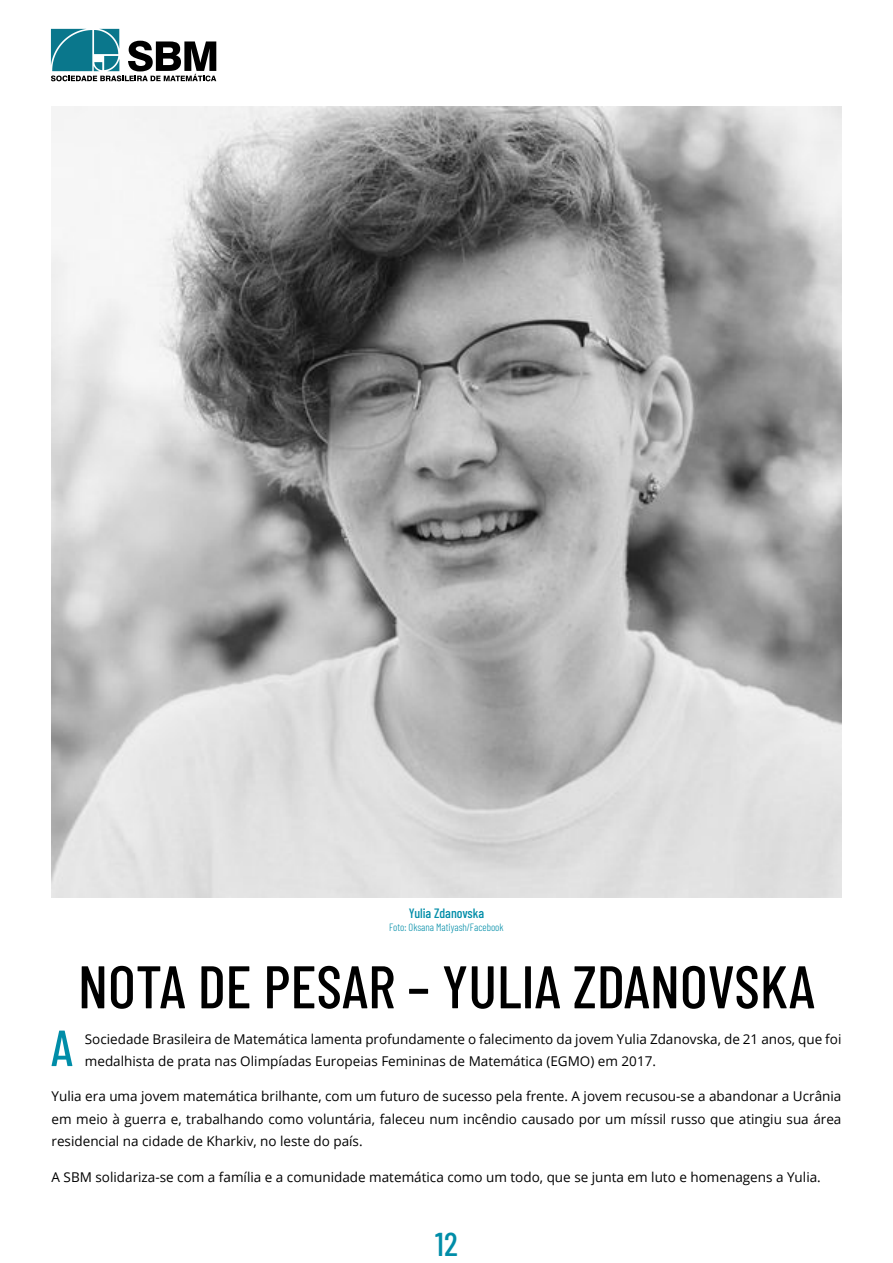
<style>
.page{position:relative;width:893px;height:1263px;background:#fff}
.page>*{position:absolute;margin:0;border:0;box-sizing:border-box;transform-origin:0 0}
.t1{font:500 60px "Barlow Condensed";color:#000}
.t2{font:500 50.7px "Barlow Condensed";color:#008da8}
.t3{font:500 33px "Barlow Condensed";color:#008da8}
.t4{font:13.5px/22.5px "Open Sans";color:#000}
.t5{font:500 13.5px "Barlow Condensed";color:#008da8}
.t6{font:300 10.5px "Barlow Condensed";color:#008da8}
</style>
<div class="page">
<img style="left:51px;top:106px;width:791px;height:791px">
<svg style="left:51px;top:29px;width:165px;height:52px"></svg>
<p class="t5" style="left:409px;top:904px;width:77px">Yulia Zdanovska</p>
<p class="t6" style="left:389px;top:919px;width:116px">Foto: Oksana Matiyash/Facebook</p>
<h1 class="t1" style="left:78px;top:944px;width:738px">NOTA DE PESAR – YULIA ZDANOVSKA</h1>
<h2 class="t2" style="left:51px;top:1012px;width:24px">A</h2>
<p class="t4" style="left:85px;top:1027px;width:758px">Sociedade Brasileira de Matemática lamenta profundamente o falecimento da jovem Yulia Zdanovska, de 21 anos, que foi medalhista de prata nas Olimpíadas Europeias Femininas de Matemática (EGMO) em 2017.</p>
<p class="t4" style="left:52px;top:1085px;width:791px;text-align:justify">Yulia era uma jovem matemática brilhante, com um futuro de sucesso pela frente. A jovem recusou-se a abandonar a Ucrânia em meio à guerra e, trabalhando como voluntária, faleceu num incêndio causado por um míssil russo que atingiu sua área residencial na cidade de Kharkiv, no leste do país.</p>
<p class="t4" style="left:52px;top:1165px;width:771px">A SBM solidariza-se com a família e a comunidade matemática como um todo, que se junta em luto e homenagens a Yulia.</p>
<h3 class="t3" style="left:435px;top:1220px;width:24px">12</h3>
</div>
